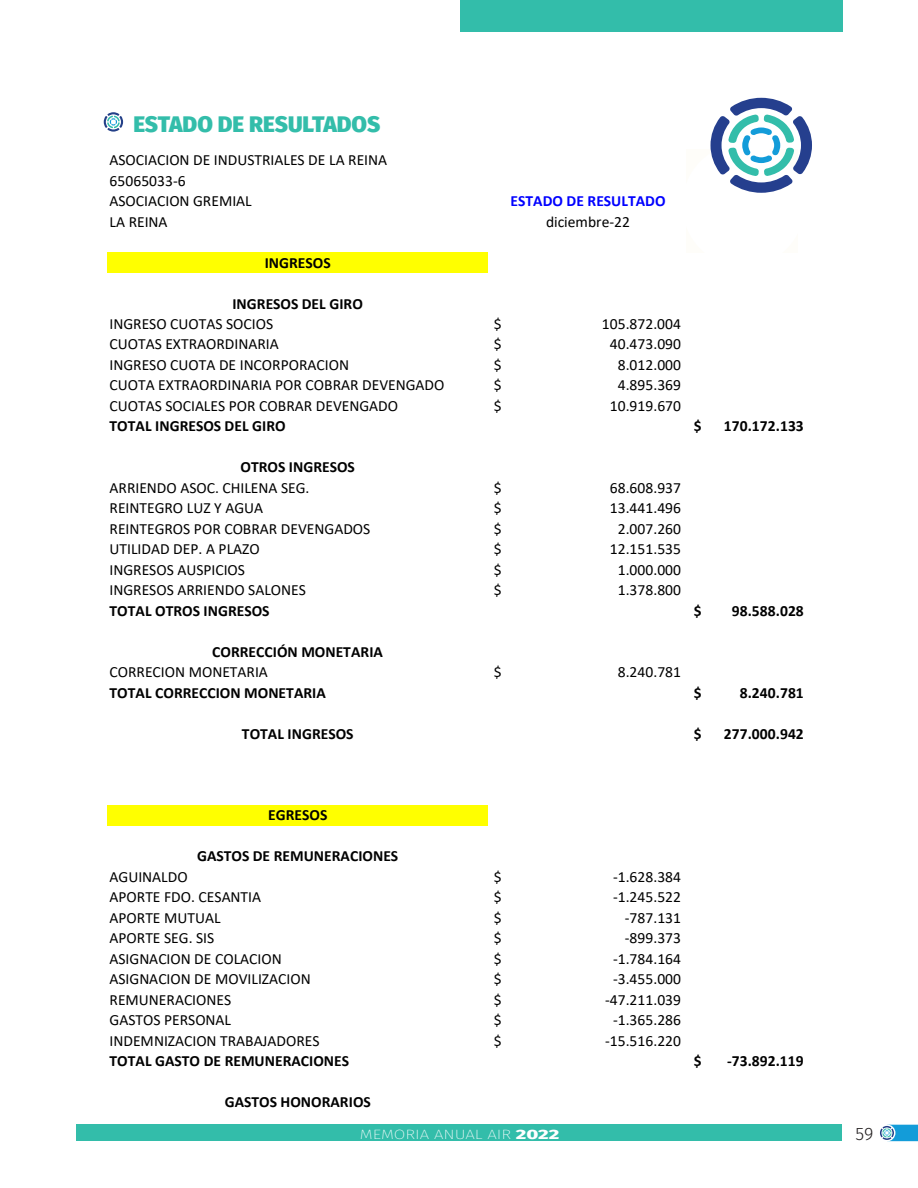
<style>
.page{position:relative;width:918px;height:1188px;background:#fff}
.page>*{position:absolute;margin:0;border:0;box-sizing:border-box;transform-origin:0 0}
.t1{font:800 22.5px "Fira Sans";color:#33bdaa}
.t2{font:300 18px "Fira Sans";color:#231f20}
.t3{font:15.6px/20.4px "Calibri";color:#000}
.t4{font:700 15.6px/20.5px "Calibri";color:#000}
.t5{font:700 15.6px "Calibri";color:#00f}
.t6{font:200 13.5px "Fira Sans";color:#fff;scale:1.25 1}
.s1{font-weight:700}
.s2{font-weight:400}
.s3{font-weight:800}
</style>
<div class="page">
<div style="left:77px;top:1125px;width:765px;height:16px;background:#33bdaa"></div>
<div style="left:460px;top:0;width:383px;height:32px;background:#33bdaa"></div>
<div style="left:887px;top:1125px;width:31px;height:16px;background:#139cd9"></div>
<svg style="left:880px;top:1124px;width:16px;height:18px"></svg>
<div style="left:108px;top:252px;width:380px;height:21px;background:#ff0"></div>
<div style="left:108px;top:805px;width:380px;height:21px;background:#ff0"></div>
<svg style="left:711px;top:98px;width:101px;height:95px"></svg>
<svg style="left:104px;top:112px;width:19px;height:20px"></svg>
<p class="t1" style="left:134px;top:105px;width:248px">ESTADO DE RESULTADOS</p>
<p class="t3" style="left:110px;top:149px;width:279px">ASOCIACION DE INDUSTRIALES DE LA REINA<br>65065033-6<br>ASOCIACION GREMIAL</p>
<p class="t5" style="left:511px;top:190px;width:156px">ESTADO DE RESULTADO</p>
<p class="t3" style="left:110px;top:211px;width:60px">LA REINA</p>
<p class="t3" style="left:546px;top:211px;width:86px">diciembre-22</p>
<p class="t4" style="left:265px;top:252px;width:68px">INGRESOS</p>
<p class="t3" style="left:110px;top:293px;width:255px;text-indent:123px"><span class="s1">INGRESOS DEL GIRO<br></span>INGRESO CUOTAS SOCIOS</p>
<p class="t3" style="left:494px;top:313px;width:9px">$</p>
<p class="t3" style="left:602px;top:313px;width:81px">105.872.004</p>
<p class="t3" style="left:110px;top:334px;width:171px">CUOTAS EXTRAORDINARIA</p>
<p class="t3" style="left:494px;top:334px;width:9px">$</p>
<p class="t3" style="left:610px;top:334px;width:73px">40.473.090</p>
<p class="t3" style="left:110px;top:354px;width:241px">INGRESO CUOTA DE INCORPORACION</p>
<p class="t3" style="left:494px;top:354px;width:9px">$</p>
<p class="t3" style="left:618px;top:354px;width:65px">8.012.000</p>
<p class="t3" style="left:110px;top:375px;width:336px">CUOTA EXTRAORDINARIA POR COBRAR DEVENGADO</p>
<p class="t3" style="left:494px;top:375px;width:9px">$</p>
<p class="t3" style="left:618px;top:375px;width:65px">4.895.369</p>
<p class="t3" style="left:110px;top:395px;width:290px">CUOTAS SOCIALES POR COBRAR DEVENGADO</p>
<p class="t3" style="left:494px;top:395px;width:9px">$</p>
<p class="t3" style="left:610px;top:395px;width:73px">10.919.670</p>
<p class="t4" style="left:110px;top:416px;width:178px">TOTAL INGRESOS DEL GIRO</p>
<p class="t4" style="left:694px;top:416px;width:9px">$</p>
<p class="t4" style="left:724px;top:416px;width:81px">170.172.133</p>
<p class="t3" style="left:110px;top:457px;width:247px;text-indent:131px"><span class="s1">OTROS INGRESOS<br></span>ARRIENDO ASOC. CHILENA SEG.</p>
<p class="t3" style="left:494px;top:477px;width:9px">$</p>
<p class="t3" style="left:610px;top:477px;width:73px">68.608.937</p>
<p class="t3" style="left:110px;top:498px;width:155px">REINTEGRO LUZ Y AGUA</p>
<p class="t3" style="left:494px;top:498px;width:9px">$</p>
<p class="t3" style="left:610px;top:498px;width:73px">13.441.496</p>
<p class="t3" style="left:110px;top:518px;width:262px">REINTEGROS POR COBRAR DEVENGADOS</p>
<p class="t3" style="left:494px;top:518px;width:9px">$</p>
<p class="t3" style="left:618px;top:518px;width:65px">2.007.260</p>
<p class="t3" style="left:110px;top:538px;width:152px">UTILIDAD DEP. A PLAZO</p>
<p class="t3" style="left:494px;top:538px;width:9px">$</p>
<p class="t3" style="left:610px;top:538px;width:73px">12.151.535</p>
<p class="t3" style="left:110px;top:559px;width:137px">INGRESOS AUSPICIOS</p>
<p class="t3" style="left:494px;top:559px;width:9px">$</p>
<p class="t3" style="left:618px;top:559px;width:65px">1.000.000</p>
<p class="t3" style="left:110px;top:579px;width:198px">INGRESOS ARRIENDO SALONES</p>
<p class="t3" style="left:494px;top:579px;width:9px">$</p>
<p class="t3" style="left:618px;top:579px;width:65px">1.378.800</p>
<p class="t4" style="left:110px;top:600px;width:162px">TOTAL OTROS INGRESOS</p>
<p class="t4" style="left:694px;top:600px;width:9px">$</p>
<p class="t4" style="left:732px;top:600px;width:74px">98.588.028</p>
<p class="t4" style="left:110px;top:641px;width:275px;text-indent:103px">CORRECCIÓN MONETARIA<br><span class="s2">CORRECION MONETARIA</span></p>
<p class="t3" style="left:494px;top:661px;width:9px">$</p>
<p class="t3" style="left:618px;top:661px;width:65px">8.240.781</p>
<p class="t4" style="left:110px;top:682px;width:218px">TOTAL CORRECCION MONETARIA</p>
<p class="t4" style="left:694px;top:682px;width:9px">$</p>
<p class="t4" style="left:740px;top:682px;width:66px">8.240.781</p>
<p class="t4" style="left:242px;top:723px;width:113px">TOTAL INGRESOS</p>
<p class="t4" style="left:694px;top:723px;width:9px">$</p>
<p class="t4" style="left:724px;top:723px;width:81px">277.000.942</p>
<p class="t4" style="left:268px;top:805px;width:61px">EGRESOS</p>
<p class="t4" style="left:197px;top:846px;width:203px">GASTOS DE REMUNERACIONES</p>
<p class="t3" style="left:110px;top:866px;width:80px">AGUINALDO</p>
<p class="t3" style="left:494px;top:866px;width:9px">$</p>
<p class="t3" style="left:613px;top:866px;width:70px">-1.628.384</p>
<p class="t3" style="left:110px;top:887px;width:153px">APORTE FDO. CESANTIA</p>
<p class="t3" style="left:494px;top:887px;width:9px">$</p>
<p class="t3" style="left:613px;top:887px;width:70px">-1.245.522</p>
<p class="t3" style="left:110px;top:907px;width:113px">APORTE MUTUAL</p>
<p class="t3" style="left:494px;top:907px;width:9px">$</p>
<p class="t3" style="left:625px;top:907px;width:58px">-787.131</p>
<p class="t3" style="left:110px;top:928px;width:106px">APORTE SEG. SIS</p>
<p class="t3" style="left:494px;top:928px;width:9px">$</p>
<p class="t3" style="left:625px;top:928px;width:58px">-899.373</p>
<p class="t3" style="left:110px;top:948px;width:174px">ASIGNACION DE COLACION</p>
<p class="t3" style="left:494px;top:948px;width:9px">$</p>
<p class="t3" style="left:613px;top:948px;width:70px">-1.784.164</p>
<p class="t3" style="left:110px;top:968px;width:203px">ASIGNACION DE MOVILIZACION</p>
<p class="t3" style="left:494px;top:968px;width:9px">$</p>
<p class="t3" style="left:613px;top:968px;width:70px">-3.455.000</p>
<p class="t3" style="left:110px;top:989px;width:123px">REMUNERACIONES</p>
<p class="t3" style="left:494px;top:989px;width:9px">$</p>
<p class="t3" style="left:605px;top:989px;width:78px">-47.211.039</p>
<p class="t3" style="left:110px;top:1009px;width:123px">GASTOS PERSONAL</p>
<p class="t3" style="left:494px;top:1009px;width:9px">$</p>
<p class="t3" style="left:613px;top:1009px;width:70px">-1.365.286</p>
<p class="t3" style="left:110px;top:1030px;width:212px">INDEMNIZACION TRABAJADORES</p>
<p class="t3" style="left:494px;top:1030px;width:9px">$</p>
<p class="t3" style="left:605px;top:1030px;width:78px">-15.516.220</p>
<p class="t4" style="left:110px;top:1050px;width:241px">TOTAL GASTO DE REMUNERACIONES</p>
<p class="t4" style="left:694px;top:1050px;width:9px">$</p>
<p class="t4" style="left:727px;top:1050px;width:78px">-73.892.119</p>
<p class="t4" style="left:225px;top:1091px;width:148px">GASTOS HONORARIOS</p>
<p class="t6" style="left:360px;top:1124px;width:161px">MEMORIA ANUAL AIR <span class="s3">2022</span></p>
<p class="t2" style="left:856px;top:1121px;width:19px">59</p>
</div>
